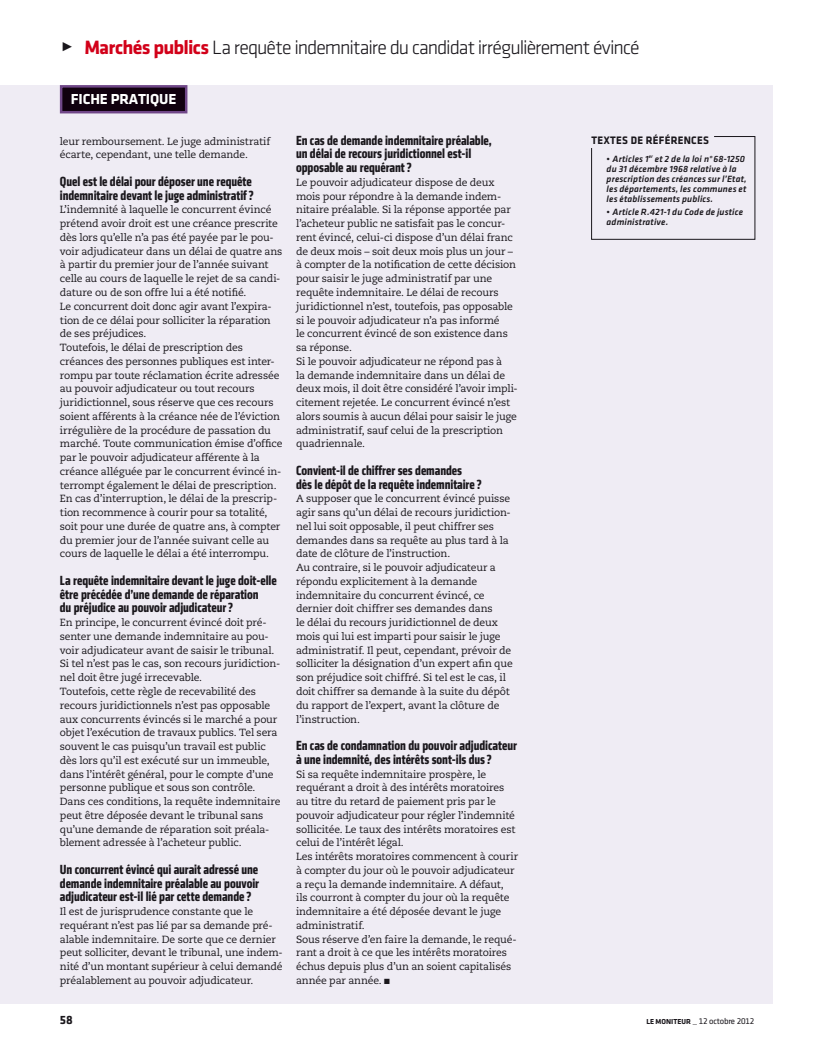
<style>
.page{position:relative;width:815px;height:1053px;background:#fff}
.page>*{position:absolute;margin:0;border:0;box-sizing:border-box;transform-origin:0 0}
.SurtitreTitre_Repris{font:300 20px "Klavika";letter-spacing:-.05em;color:#1a171c}
.Rubrique{font:700 15px "Klavika";letter-spacing:-.01em;color:#fff}
.INTER{font:700 condensed 13.75px/13.8px "Klavika";letter-spacing:-.005em;color:#1a171c}
.t1{font:700 12.5px "Klavika";color:#1a171c}
.référence_TITRE{font:700 11.25px "Klavika";letter-spacing:.025em;color:#1a171c;scale:.95 1}
.TEXTE{font:10.38px/13.8px "Caecilia LT Std";letter-spacing:-.015em;color:#1a171c}
.référence_TEXTE_puss{font:italic 500 9.38px/10px "Klavika";letter-spacing:.015em;color:#1a171c}
.t2{font:8.75px "Klavika Regular TF";letter-spacing:-.025em;color:#1a171c}
.s1{font-weight:700;color:#d20019}
.s2{font-family:"Klavika";font-weight:700;font-size:7.5px}
.s3{font-size:10px}
</style>
<div class="page">
<div style="left:0;top:85px;width:773px;height:918px;background:#efecf4"></div>
<div style="left:61px;top:86px;width:125px;height:26px;background:#10000e"></div>
<div style="left:60px;top:85px;width:127px;height:28px;border:2px solid #704788"></div>
<div style="left:591px;top:136px;width:164px;height:103px;border:1px solid #1a171c"></div>
<div style="left:588px;top:132px;width:126px;height:16px;background:#efecf4"></div>
<p class="SurtitreTitre_Repris" style="left:84px;top:37px;width:557px"><span class="s1">Marchés publics</span> La requête indemnitaire du candidat irrégulièrement évincé</p>
<p class="Rubrique" style="left:71px;top:91px;width:107px">FICHE PRATIQUE</p>
<p class="TEXTE" style="left:60px;top:134px;width:212px">leur remboursement. Le juge administratif écarte, cependant, une telle demande.</p>
<p class="INTER" style="left:60px;top:174px;width:195px">Quel est le délai pour déposer une requête indemnitaire devant le juge administratif?</p>
<p class="TEXTE" style="left:60px;top:203px;width:224px">L’indemnité à laquelle le concurrent évincé prétend avoir droit est une créance prescrite dès lors qu’elle n’a pas été payée par le pou&shy;voir adjudicateur dans un délai de quatre ans à partir du premier jour de l’année suivant celle au cours de laquelle le rejet de sa candi&shy;dature ou de son offre lui a été notifié.</p>
<p class="TEXTE" style="left:60px;top:299px;width:213px;text-align:justify">Le concurrent doit donc agir avant l’expira&shy;tion de ce délai pour solliciter la réparation de ses préjudices.</p>
<p class="TEXTE" style="left:60px;top:341px;width:224px">Toutefois, le délai de prescription des créances des personnes publiques est inter&shy;rompu par toute réclamation écrite adressée au pouvoir adjudicateur ou tout recours juridictionnel, sous réserve que ces recours soient afférents à la créance née de l’éviction irrégulière de la procédure de passation du marché. Toute communication émise d’office par le pouvoir adjudicateur afférente à la créance alléguée par le concurrent évincé in&shy;terrompt également le délai de prescription.</p>
<p class="TEXTE" style="left:60px;top:492px;width:222px">En cas d’interruption, le délai de la prescrip&shy;tion recommence à courir pour sa totalité, soit pour une durée de quatre ans, à compter du premier jour de l’année suivant celle au cours de laquelle le délai a été interrompu.</p>
<p class="INTER" style="left:60px;top:573px;width:218px">La requête indemnitaire devant le juge doit-elle être précédée d’une demande de réparation<br>du préjudice au pouvoir adjudicateur?</p>
<p class="TEXTE" style="left:60px;top:616px;width:222px">En principe, le concurrent évincé doit pré&shy;senter une demande indemnitaire au pou&shy;voir adjudicateur avant de saisir le tribunal.<br>Si tel n’est pas le cas, son recours juridiction&shy;nel doit être jugé irrecevable.</p>
<p class="TEXTE" style="left:60px;top:684px;width:222px">Toutefois, cette règle de recevabilité des recours juridictionnels n’est pas opposable aux concurrents évincés si le marché a pour objet l’exécution de travaux publics. Tel sera souvent le cas puisqu’un travail est public dès lors qu’il est exécuté sur un immeuble, dans l’intérêt général, pour le compte d’une personne publique et sous son contrôle.<br>Dans ces conditions, la requête indemnitaire peut être déposée devant le tribunal sans qu’une demande de réparation soit préala&shy;blement adressée à l’acheteur public.</p>
<p class="INTER" style="left:60px;top:862px;width:201px;text-align:justify">Un concurrent évincé qui aurait adressé une demande indemnitaire préalable au pouvoir adjudicateur est-il lié par cette demande?</p>
<p class="TEXTE" style="left:60px;top:904px;width:224px">Il est de jurisprudence constante que le requérant n’est pas lié par sa demande pré&shy;alable indemnitaire. De sorte que ce dernier peut solliciter, devant le tribunal, une indem&shy;nité d’un montant supérieur à celui demandé préalablement au pouvoir adjudicateur.</p>
<p class="référence_TITRE" style="left:591px;top:134px;width:125px">TEXTES DE RÉFÉRENCES</p>
<p class="INTER" style="left:296px;top:133px;width:197px">En cas de demande indemnitaire préalable, un délai de recours juridictionnel est-il opposable au requérant?</p>
<p class="TEXTE" style="left:296px;top:176px;width:221px">Le pouvoir adjudicateur dispose de deux mois pour répondre à la demande indem&shy;nitaire préalable. Si la réponse apportée par l’acheteur public ne satisfait pas le concur&shy;rent évincé, celui-ci dispose d’un délai franc de deux mois – soit deux mois plus un jour – à compter de la notification de cette décision pour saisir le juge administratif par une requête indemnitaire. Le délai de recours juridictionnel n’est, toutefois, pas opposable si le pouvoir adjudicateur n’a pas informé<br>le concurrent évincé de son existence dans sa réponse.</p>
<p class="TEXTE" style="left:296px;top:354px;width:223px">Si le pouvoir adjudicateur ne répond pas à<br>la demande indemnitaire dans un délai de deux mois, il doit être considéré l’avoir impli&shy;citement rejetée. Le concurrent évincé n’est alors soumis à aucun délai pour saisir le juge administratif, sauf celui de la prescription quadriennale.</p>
<p class="INTER" style="left:296px;top:463px;width:187px">Convient-il de chiffrer ses demandes<br>dès le dépôt de la requête indemnitaire?</p>
<p class="TEXTE" style="left:296px;top:492px;width:216px">A supposer que le concurrent évincé puisse agir sans qu’un délai de recours juridiction&shy;nel lui soit opposable, il peut chiffrer ses demandes dans sa requête au plus tard à la date de clôture de l’instruction.</p>
<p class="TEXTE" style="left:296px;top:561px;width:218px">Au contraire, si le pouvoir adjudicateur a répondu explicitement à la demande indemnitaire du concurrent évincé, ce dernier doit chiffrer ses demandes dans<br>le délai du recours juridictionnel de deux mois qui lui est imparti pour saisir le juge administratif. Il peut, cependant, prévoir de solliciter la désignation d’un expert afin que son préjudice soit chiffré. Si tel est le cas, il doit chiffrer sa demande à la suite du dépôt du rapport de l’expert, avant la clôture de l’instruction.</p>
<p class="INTER" style="left:296px;top:738px;width:222px">En cas de condamnation du pouvoir adjudicateur à une indemnité, des intérêts sont-ils dus?</p>
<p class="TEXTE" style="left:296px;top:767px;width:221px">Si sa requête indemnitaire prospère, le requérant a droit à des intérêts moratoires au titre du retard de paiement pris par le pouvoir adjudicateur pour régler l’indemnité sollicitée. Le taux des intérêts moratoires est celui de l’intérêt légal.</p>
<p class="TEXTE" style="left:296px;top:849px;width:224px">Les intérêts moratoires commencent à courir à compter du jour où le pouvoir adjudicateur a reçu la demande indemnitaire. A défaut,<br>ils courront à compter du jour où la requête indemnitaire a été déposée devant le juge administratif.</p>
<p class="TEXTE" style="left:296px;top:932px;width:222px">Sous réserve d’en faire la demande, le requé&shy;rant a droit à ce que les intérêts moratoires échus depuis plus d’un an soient capitalisés année par année. ■</p>
<p class="référence_TEXTE_puss" style="left:607px;top:154px;width:142px">• Articles 1<sup>er</sup> et 2 de la loi n°68-1250 du 31 décembre 1968 relative à la prescription des créances sur l’Etat, les départements, les communes et les établissements publics.</p>
<p class="référence_TEXTE_puss" style="left:607px;top:207px;width:138px">• Article R.421-1 du Code de justice administrative.</p>
<p class="t1" style="left:60px;top:1012px;width:14px">58</p>
<p class="t2" style="left:646px;top:1016px;width:109px"><span class="s2">LE MONITEUR</span> <span class="s3">_</span> 12 octobre 2012</p>
</div>
